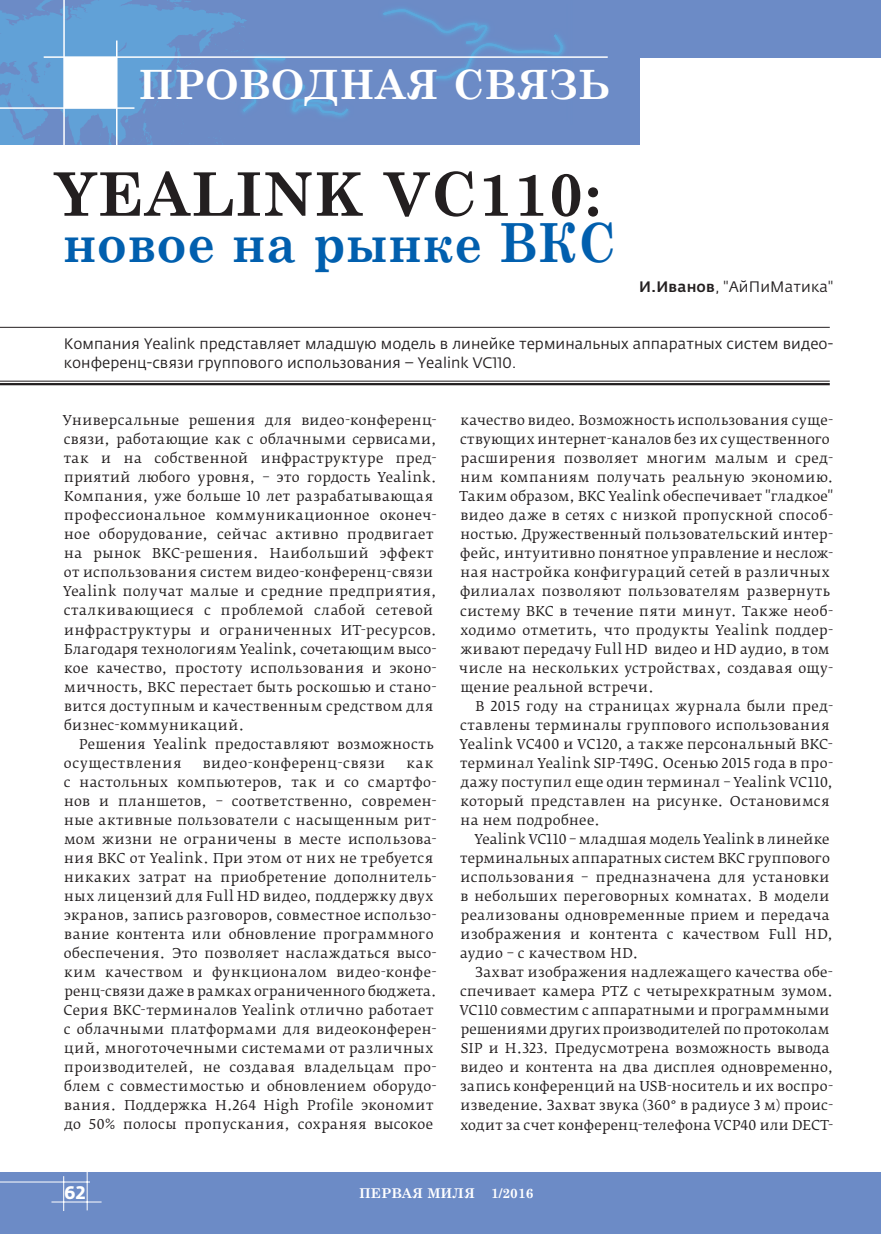
<style>
.page{position:relative;width:881px;height:1234px;background:#fff}
.page>*{position:absolute;margin:0;border:0;box-sizing:border-box;transform-origin:0 0}
.t1{font:700 60px "Century Schoolbook";letter-spacing:.015em;color:#231f20}
.t2{font:700 54px "Century Schoolbook";letter-spacing:.015em;color:#015fae;scale:.9 1}
.t3{font:700 40.5px "Century Schoolbook";letter-spacing:.005em;color:#fff}
.t4{font:700 18px "Fedra Sans Pro";color:#fff}
.t5{font:15px/19px "Fedra Sans Pro";letter-spacing:.005em;color:#231f20}
.t6{font:13.5px/19px "Fedra Serif B Pro";letter-spacing:.03em;color:#231f20}
.t7{font:13.5px "Fedra Serif B Pro";letter-spacing:.05em;color:#231f20}
.t8{font:700 13.5px "Century Schoolbook";color:#fff}
.s1{font-weight:500}
</style>
<div class="page">
<div style="left:0;top:0;width:880px;height:57px;background:#6c8bc6"></div>
<div style="left:0;top:1172px;width:880px;height:61px;background:#6c8bc6"></div>
<hr style="left:51px;top:1201px;width:50px;height:1px;background:#fff">
<hr style="left:87px;top:1171px;width:1px;height:39px;background:#fff">
<hr style="left:63px;top:1175px;width:1px;height:35px;background:#fff">
<hr style="left:0;top:1181px;width:90px;height:1px;background:#fff">
<div style="left:0;top:0;width:639px;height:144px;background:#6c8bc6"></div>
<svg style="left:0;top:0;width:562px;height:144px"></svg>
<hr style="left:63px;top:0;width:2px;height:159px;background:#fff">
<hr style="left:116px;top:40px;width:1px;height:119px;background:#fff">
<hr style="left:0;top:107px;width:134px;height:2px;background:#fff">
<hr style="left:44px;top:56px;width:563px;height:2px;background:#fff">
<div style="left:64px;top:57px;width:53px;height:51px;background:#fff"></div>
<hr style="left:0;top:327px;width:829px;height:1px;background:#231f20">
<hr style="left:0;top:380px;width:829px;height:1px;background:#231f20">
<hr style="left:0;top:383px;width:829px;height:2px;background:#231f20">
<h3 class="t3" style="left:138px;top:53px;width:473px">ПРОВОДНАЯ СВЯЗЬ</h3>
<h1 class="t1" style="left:54px;top:147px;width:548px">YEALINK VC110:</h1>
<h2 class="t2" style="left:63px;top:201px;width:607px">НОВОЕ НА РЫНКЕ ВКС</h2>
<p class="t5" style="left:639px;top:277px;width:195px"><span class="s1">И.Иванов</span>, "АйПиМатика"</p>
<p class="t5" style="left:64px;top:334px;width:770px">Компания Yealink представляет младшую модель в линейке терминальных аппаратных систем видео&shy;конференц-связи группового использования – Yealink VC110.</p>
<p class="t6" style="left:63px;top:411px;width:375px">Универсальные решения для видео-конференц&shy;связи, работающие как c облачными сервисами, так и на собственной инфраструктуре пред&shy;приятий любого уровня, – это гордость Yealink.<br>Компания, уже больше 10 лет разрабатывающая профессиональное коммуникационное оконеч&shy;ное оборудование, сейчас активно продвигает на рынок ВКС-решения. Наибольший эффект от использования систем видео-конференц-связи Yealink получат малые и средние предприятия, сталкивающиеся с проблемой слабой сетевой инфраструктуры и ограниченных ИТ-ресурсов.<br>Благодаря технологиям Yealink, сочетающим высо&shy;кое качество, простоту использования и эконо&shy;мичность, ВКС перестает быть роскошью и стано&shy;вится доступным и качественным средством для бизнес-коммуникаций.</p>
<p class="t6" style="left:64px;top:734px;width:371px;text-indent:15px">Решения Yealink предоставляют возможность осуществления</p>
<p class="t7" style="left:203px;top:754px;width:184px">видео-конференц-связи</p>
<p class="t6" style="left:64px;top:753px;width:374px;text-indent:343px">как с настольных компьютеров, так и со смартфо&shy;нов и планшетов, – соответственно, современ&shy;ные активные пользователи с насыщенным рит&shy;мом жизни не ограничены в месте использова&shy;ния ВКС от Yealink. При этом от них не требуется никаких затрат на приобретение дополнитель&shy;ных лицензий для Full HD видео, поддержку двух экранов, запись разговоров, совместное использо&shy;вание контента или обновление программного обеспечения. Это позволяет наслаждаться высо&shy;ким качеством и функционалом видео-конфе&shy;ренц-связи даже в рамках ограниченного бюджета.<br>Серия ВКС-терминалов Yealink отлично работает с облачными платформами для видеоконферен&shy;ций, многоточечными системами от различных производителей, не создавая владельцам про&shy;блем с совместимостью и обновлением оборудо&shy;вания. Поддержка H.264 High Profile экономит до 50% полосы пропускания, сохраняя высокое</p>
<p class="t6" style="left:459px;top:411px;width:375px">качество видео. Возможность использования суще&shy;ствующих интернет-каналов без их существенного расширения позволяет многим малым и сред&shy;ним компаниям получать реальную экономию.<br>Таким образом, ВКС Yealink обеспечивает "гладкое" видео даже в сетях с низкой пропускной способ&shy;ностью. Дружественный пользовательский интер&shy;фейс, интуитивно понятное управление и неслож&shy;ная настройка конфигураций сетей в различных филиалах позволяют пользователям развернуть систему ВКС в течение пяти минут. Также необ&shy;ходимо отметить, что продукты Yealink поддер&shy;живают передачу Full HD видео и HD аудио, в том числе на нескольких устройствах, создавая ощу&shy;щение реальной встречи.</p>
<p class="t6" style="left:459px;top:696px;width:375px;text-indent:16px">В 2015 году на страницах журнала были пред&shy;ставлены терминалы группового использования Yealink VC400 и VC120, а также персональный ВКС&shy;терминал Yealink SIP-T49G. Осенью 2015 года в про&shy;дажу поступил еще один терминал – Yealink VC110, который представлен на рисунке. Остановимся на нем подробнее.</p>
<p class="t6" style="left:460px;top:829px;width:374px;text-indent:14px">Yealink VC110 – младшая модель Yealink в линейке терминальных аппаратных систем ВКС группового использования – предназначена для установки в небольших переговорных комнатах. В модели реализованы одновременные прием и передача изображения и контента с качеством Full HD, аудио – с качеством HD.</p>
<p class="t6" style="left:459px;top:962px;width:375px;text-indent:16px">Захват изображения надлежащего качества обе&shy;спечивает камера PTZ с четырехкратным зумом.<br>VC110 совместим с аппаратными и программными решениями других производителей по протоколам SIP и H.323. Предусмотрена возможность вывода видео и контента на два дисплея одновременно, запись конференций на USB-носитель и их воспро&shy;изведение. Захват звука (360° в радиусе 3 м) проис&shy;ходит за счет конференц-телефона VCP40 или DECT-</p>
<h3 class="t4" style="left:64px;top:1180px;width:23px">62</h3>
<p class="t8" style="left:359px;top:1181px;width:176px">ПЕРВАЯ МИЛЯ 1/2016</p>
</div>
